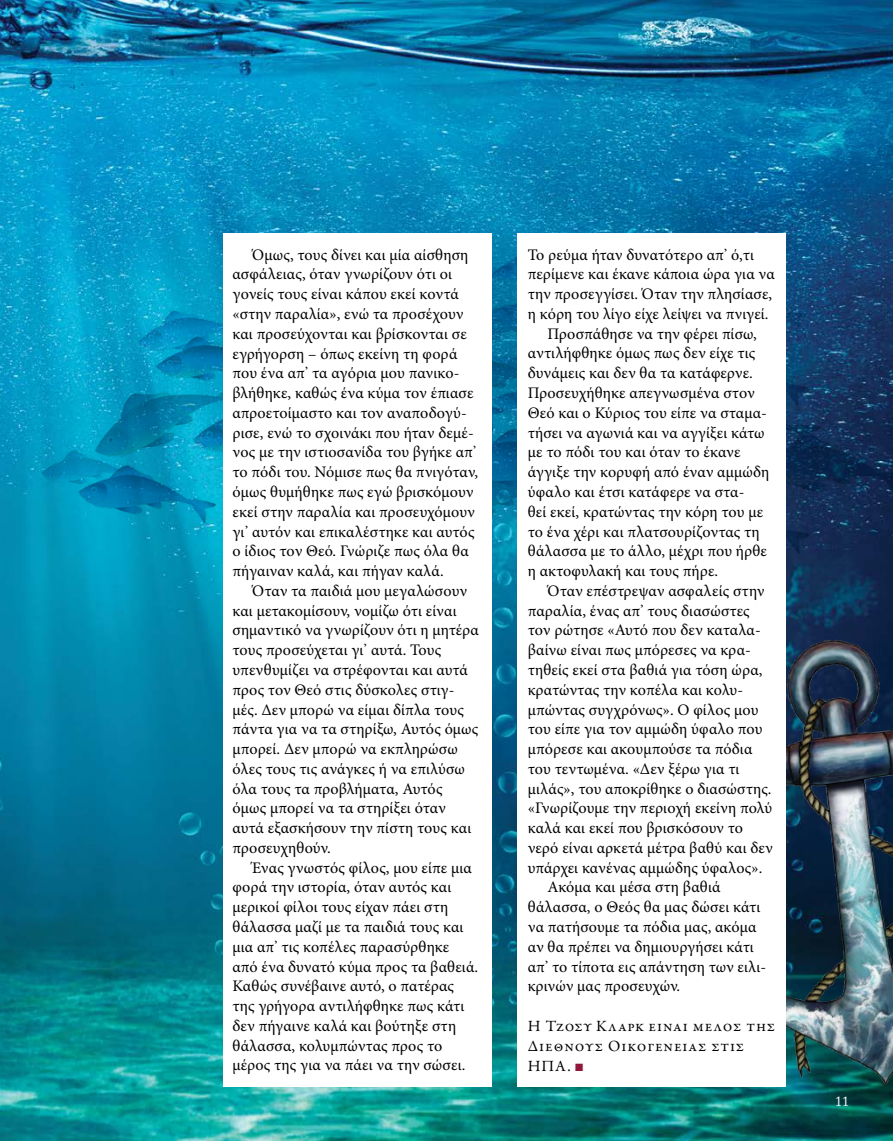
<style>
.page{position:relative;width:893px;height:1141px;background:#fff}
.page>*{position:absolute;margin:0;border:0;box-sizing:border-box;transform-origin:0 0}
.t1{font:16.1px/19.8px "Minion Pro";letter-spacing:.005em;color:#000}
.t2{font:15.75px/19.8px "Garamond Premr Pro";letter-spacing:.055em;color:#000}
.t3{font:14px "Adobe Caslon Pro";color:#fff}
.s1{font-family:"Arial";color:#92153c}
</style>
<div class="page">
<img style="left:0;top:0;width:893px;height:1141px">
<img style="left:589px;top:614px;width:304px;height:524px">
<img style="left:42px;top:246px;width:851px;height:336px">
<div style="left:223px;top:233px;width:268px;height:853px;background:#fff"></div>
<div style="left:517px;top:233px;width:268px;height:853px;background:#fff"></div>
<p class="t1" style="left:232px;top:245px;width:247px;text-indent:20px">Όμως, τους δίνει και μία αίσθηση ασφάλειας, όταν γνωρίζουν ότι οι γονείς τους είναι κάπου εκεί κοντά «στην παραλία», ενώ τα προσέχουν και προσεύχονται και βρίσκονται σε εγρήγορση – όπως εκείνη τη φορά που ένα απ’ τα αγόρια μου πανικο&shy;βλήθηκε, καθώς ένα κύμα τον έπιασε απροετοίμαστο και τον αναποδογύ&shy;ρισε, ενώ το σχοινάκι που ήταν δεμέ&shy;νος με την ιστιοσανίδα του βγήκε απ’ το πόδι του. Νόμισε πως θα πνιγόταν, όμως θυμήθηκε πως εγώ βρισκόμουν εκεί στην παραλία και προσευχόμουν γι’ αυτόν και επικαλέστηκε και αυτός ο ίδιος τον Θεό. Γνώριζε πως όλα θα πήγαιναν καλά, και πήγαν καλά.</p>
<p class="t1" style="left:232px;top:581px;width:248px;text-indent:20px">Όταν τα παιδιά μου μεγαλώσουν και μετακομίσουν, νομίζω ότι είναι σημαντικό να γνωρίζουν ότι η μητέρα τους προσεύχεται γι’ αυτά. Τους υπενθυμίζει να στρέφονται και αυτά προς τον Θεό στις δύσκολες στιγ&shy;μές. Δεν μπορώ να είμαι δίπλα τους πάντα για να τα στηρίξω, Αυτός όμως μπορεί. Δεν μπορώ να εκπληρώσω όλες τους τις ανάγκες ή να επιλύσω όλα τους τα προβλήματα, Αυτός όμως μπορεί να τα στηρίξει όταν αυτά εξασκήσουν την πίστη τους και προσευχηθούν.</p>
<p class="t1" style="left:232px;top:858px;width:247px;text-indent:20px">Ένας γνωστός φίλος, μου είπε μια φορά την ιστορία, όταν αυτός και μερικοί φίλοι τους είχαν πάει στη θάλασσα μαζί με τα παιδιά τους και μια απ’ τις κοπέλες παρασύρθηκε από ένα δυνατό κύμα προς τα βαθειά.<br>Καθώς συνέβαινε αυτό, ο πατέρας της γρήγορα αντιλήφθηκε πως κάτι δεν πήγαινε καλά και βούτηξε στη θάλασσα, κολυμπώντας προς το μέρος της για να πάει να την σώσει.</p>
<p class="t1" style="left:528px;top:245px;width:228px">Το ρεύμα ήταν δυνατότερο απ’ ό,τι</p>
<p class="t1" style="left:528px;top:264px;width:249px">περίμενε και έκανε κάποια ώρα για να</p>
<p class="t1" style="left:528px;top:284px;width:246px">την προσεγγίσει. Όταν την πλησίασε,</p>
<p class="t1" style="left:528px;top:304px;width:242px">η κόρη του λίγο είχε λείψει να πνιγεί.</p>
<p class="t1" style="left:548px;top:324px;width:211px">Προσπάθησε να την φέρει πίσω,</p>
<p class="t1" style="left:528px;top:344px;width:229px">αντιλήφθηκε όμως πως δεν είχε τις</p>
<p class="t1" style="left:528px;top:363px;width:227px">δυνάμεις και δεν θα τα κατάφερνε.</p>
<p class="t1" style="left:528px;top:383px;width:228px">Προσευχήθηκε απεγνωσμένα στον</p>
<p class="t1" style="left:528px;top:403px;width:241px">Θεό και ο Κύριος του είπε να σταμα-</p>
<p class="t1" style="left:528px;top:423px;width:238px">τήσει να αγωνιά και να αγγίξει κάτω</p>
<p class="t1" style="left:528px;top:442px;width:214px">με το πόδι του και όταν το έκανε</p>
<p class="t1" style="left:528px;top:462px;width:243px">άγγιξε την κορυφή από έναν αμμώδη</p>
<p class="t1" style="left:528px;top:482px;width:218px">ύφαλο και έτσι κατάφερε να στα-</p>
<p class="t1" style="left:528px;top:502px;width:237px">θεί εκεί, κρατώντας την κόρη του με</p>
<p class="t1" style="left:528px;top:522px;width:234px">το ένα χέρι και πλατσουρίζοντας τη</p>
<p class="t1" style="left:528px;top:541px;width:241px">θάλασσα με το άλλο, μέχρι που ήρθε</p>
<p class="t1" style="left:528px;top:561px;width:192px">η ακτοφυλακή και τους πήρε.</p>
<p class="t1" style="left:548px;top:581px;width:218px">Όταν επέστρεψαν ασφαλείς στην</p>
<p class="t1" style="left:528px;top:601px;width:223px">παραλία, ένας απ’ τους διασώστες</p>
<p class="t1" style="left:528px;top:620px;width:235px">τον ρώτησε «Αυτό που δεν καταλα-</p>
<p class="t1" style="left:528px;top:640px;width:225px">βαίνω είναι πως μπόρεσες να κρα-</p>
<p class="t1" style="left:528px;top:660px;width:236px">τηθείς εκεί στα βαθιά για τόση ώρα,</p>
<p class="t1" style="left:528px;top:680px;width:217px">κρατώντας την κοπέλα και κολυ-</p>
<p class="t1" style="left:528px;top:700px;width:232px">μπώντας συγχρόνως». Ο φίλος μου</p>
<p class="t1" style="left:528px;top:719px;width:236px">του είπε για τον αμμώδη ύφαλο που</p>
<p class="t1" style="left:528px;top:739px;width:226px">μπόρεσε και ακουμπούσε τα πόδια</p>
<p class="t1" style="left:528px;top:759px;width:213px">του τεντωμένα. «Δεν ξέρω για τι</p>
<p class="t1" style="left:528px;top:779px;width:245px">μιλάς», του αποκρίθηκε ο διασώστης.</p>
<p class="t1" style="left:528px;top:798px;width:246px">«Γνωρίζουμε την περιοχή εκείνη πολύ</p>
<p class="t1" style="left:528px;top:818px;width:217px">καλά και εκεί που βρισκόσουν το</p>
<p class="t1" style="left:528px;top:838px;width:247px">νερό είναι αρκετά μέτρα βαθύ και δεν</p>
<p class="t1" style="left:528px;top:858px;width:236px">υπάρχει κανένας αμμώδης ύφαλος».</p>
<p class="t1" style="left:548px;top:878px;width:174px">Ακόμα και μέσα στη βαθιά</p>
<p class="t1" style="left:528px;top:897px;width:234px">θάλασσα, ο Θεός θα μας δώσει κάτι</p>
<p class="t1" style="left:528px;top:917px;width:230px">να πατήσουμε τα πόδια μας, ακόμα</p>
<p class="t1" style="left:528px;top:937px;width:228px">αν θα πρέπει να δημιουργήσει κάτι</p>
<p class="t1" style="left:528px;top:957px;width:240px">απ’ το τίποτα εις απάντηση των ειλι-</p>
<p class="t1" style="left:528px;top:976px;width:154px">κρινών μας προσευχών.</p>
<p class="t2" style="left:528px;top:1016px;width:249px">H Τζοσυ Κλαρκ είναι μέλος της<br>Διεθνούς Οικογένειας στισ<br>ΗΠΑ. <span class="s1">■</span></p>
<p class="t3" style="left:835px;top:1093px;width:15px">11</p>
</div>
